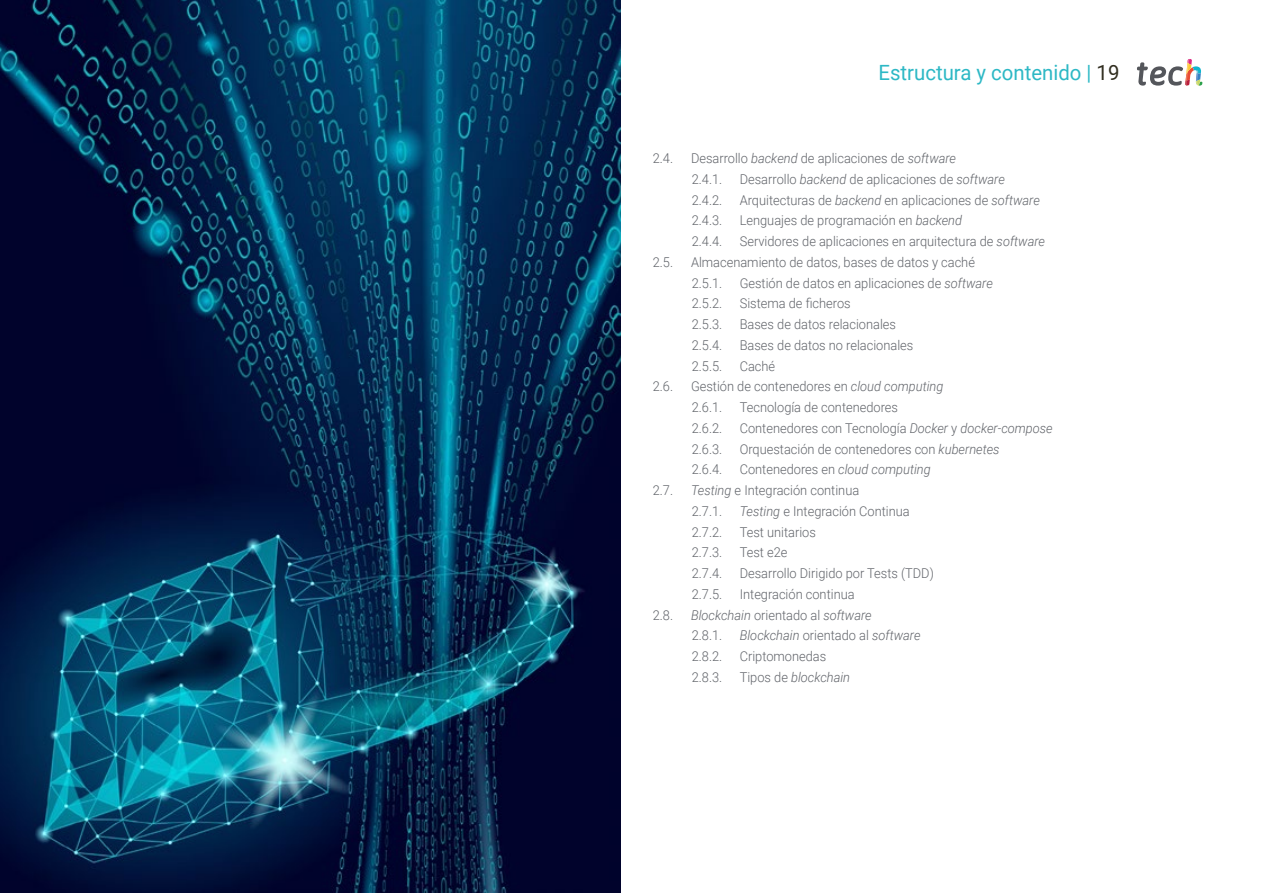
<style>
.page{position:relative;width:1263px;height:893px;background:#fff}
.page>*{position:absolute;margin:0;border:0;box-sizing:border-box;transform-origin:0 0}
.t1{font:21px "Roboto";color:#2db8c5}
.t2{font:300 13.5px/20.7px "Roboto";color:#61646a;scale:.95 1}
.t3{font:italic 300 13.5px/20.7px "Roboto";color:#61646a;scale:.95 1}
.s1{color:#312e20}
.s2{font-style:italic}
.s3{font-style:normal}
</style>
<div class="page">
<svg style="left:1137px;top:59px;width:65px;height:27px"></svg>
<img style="left:0;top:0;width:621px;height:893px">
<h1 class="t1" style="left:878px;top:57px;width:242px">Estructura y contenido | <span class="s1">19</span></h1>
<p class="t2" style="left:653px;top:148px;width:23px">2.4.</p>
<p class="t2" style="left:691px;top:148px;width:281px">Desarrollo <span class="s2">backend</span> de aplicaciones de <span class="s2">software<br></span>2.4.1.</p>
<p class="t2" style="left:740px;top:168px;width:281px">Desarrollo <span class="s2">backend</span> de aplicaciones de <span class="s2">software</span></p>
<p class="t2" style="left:692px;top:189px;width:34px">2.4.2.</p>
<p class="t2" style="left:740px;top:189px;width:317px">Arquitecturas de <span class="s2">backend</span> en aplicaciones de <span class="s2">software</span></p>
<p class="t2" style="left:692px;top:210px;width:34px">2.4.3.</p>
<p class="t2" style="left:740px;top:210px;width:236px">Lenguajes de programación en <span class="s2">backend</span></p>
<p class="t2" style="left:692px;top:231px;width:34px">2.4.4.</p>
<p class="t2" style="left:740px;top:231px;width:323px">Servidores de aplicaciones en arquitectura de <span class="s2">software</span></p>
<p class="t2" style="left:653px;top:251px;width:23px">2.5.</p>
<p class="t2" style="left:691px;top:251px;width:300px">Almacenamiento de datos, bases de datos y caché<br>2.5.1.</p>
<p class="t2" style="left:740px;top:272px;width:268px">Gestión de datos en aplicaciones de <span class="s2">software</span></p>
<p class="t2" style="left:692px;top:293px;width:34px">2.5.2.</p>
<p class="t2" style="left:740px;top:293px;width:118px">Sistema de ficheros</p>
<p class="t2" style="left:692px;top:314px;width:34px">2.5.3.</p>
<p class="t2" style="left:740px;top:314px;width:166px">Bases de datos relacionales</p>
<p class="t2" style="left:692px;top:334px;width:34px">2.5.4.</p>
<p class="t2" style="left:740px;top:334px;width:184px">Bases de datos no relacionales</p>
<p class="t2" style="left:692px;top:355px;width:34px">2.5.5.</p>
<p class="t2" style="left:740px;top:355px;width:39px">Caché</p>
<p class="t2" style="left:653px;top:376px;width:23px">2.6.</p>
<p class="t2" style="left:691px;top:376px;width:267px">Gestión de contenedores en <span class="s2">cloud computing<br></span>2.6.1.</p>
<p class="t2" style="left:740px;top:397px;width:168px">Tecnología de contenedores</p>
<p class="t2" style="left:692px;top:417px;width:34px">2.6.2.</p>
<p class="t2" style="left:740px;top:417px;width:331px">Contenedores con Tecnología <span class="s2">Docker</span> y <span class="s2">docker-compose</span></p>
<p class="t2" style="left:692px;top:438px;width:34px">2.6.3.</p>
<p class="t2" style="left:740px;top:438px;width:275px">Orquestación de contenedores con <span class="s2">kubernetes</span></p>
<p class="t2" style="left:692px;top:459px;width:34px">2.6.4.</p>
<p class="t2" style="left:740px;top:459px;width:203px">Contenedores en <span class="s2">cloud computing</span></p>
<p class="t2" style="left:653px;top:480px;width:23px">2.7.</p>
<p class="t2" style="left:691px;top:480px;width:179px"><span class="s2">Testing</span> e Integración continua<br>2.7.1.</p>
<p class="t2" style="left:740px;top:500px;width:180px"><span class="s2">Testing</span> e Integración Continua</p>
<p class="t2" style="left:692px;top:521px;width:34px">2.7.2.</p>
<p class="t2" style="left:740px;top:521px;width:82px">Test unitarios</p>
<p class="t2" style="left:692px;top:542px;width:34px">2.7.3.</p>
<p class="t2" style="left:740px;top:542px;width:52px">Test e2e</p>
<p class="t2" style="left:692px;top:563px;width:34px">2.7.4.</p>
<p class="t2" style="left:740px;top:563px;width:206px">Desarrollo Dirigido por Tests (TDD)</p>
<p class="t2" style="left:692px;top:583px;width:34px">2.7.5.</p>
<p class="t2" style="left:740px;top:583px;width:122px">Integración continua</p>
<p class="t2" style="left:653px;top:604px;width:23px">2.8.</p>
<p class="t3" style="left:691px;top:604px;width:192px">Blockchain <span class="s3">orientado al</span> software<br><span class="s3">2.8.1.</span></p>
<p class="t3" style="left:740px;top:625px;width:192px">Blockchain <span class="s3">orientado al</span> software</p>
<p class="t2" style="left:692px;top:646px;width:34px">2.8.2.</p>
<p class="t2" style="left:740px;top:646px;width:93px">Criptomonedas</p>
<p class="t2" style="left:692px;top:666px;width:34px">2.8.3.</p>
<p class="t3" style="left:740px;top:666px;width:118px"><span class="s3">Tipos de</span> blockchain</p>
</div>
